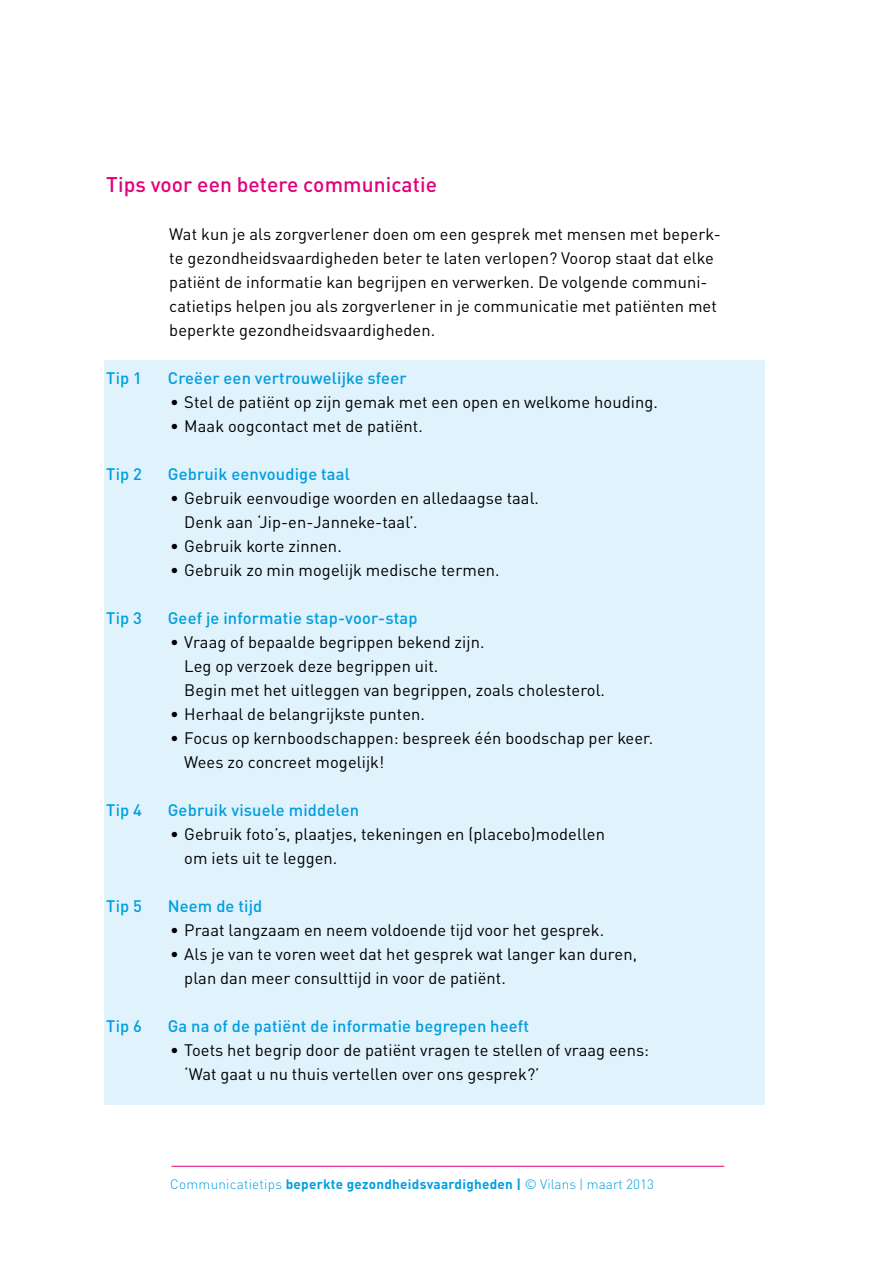
<style>
.page{position:relative;width:893px;height:1263px;background:#fff}
.page>*{position:absolute;margin:0;border:0;box-sizing:border-box;transform-origin:0 0}
.t1{font:500 21px "DINOT";letter-spacing:.005em;color:#e2007a}
.t2{font:16.5px/24px "DINOT";letter-spacing:.005em;color:#000}
.t3{font:500 16.5px "DINOT";letter-spacing:.01em;color:#009ee0}
.t4{font:300 13.5px "DINOT";letter-spacing:.02em;color:#009ee0}
.s1{font-weight:700}
</style>
<div class="page">
<hr style="left:171px;top:1166px;width:553px;height:1px;background:#e2007a">
<div style="left:105px;top:360px;width:660px;height:744px;background:#e0f2fb"></div>
<p class="t1" style="left:106px;top:171px;width:332px">Tips voor een betere communicatie</p>
<p class="t2" style="left:169px;top:222px;width:553px">Wat kun je als zorgverlener doen om een gesprek met mensen met beperk&shy;te gezondheidsvaardigheden beter te laten verlopen? Voorop staat dat elke patiënt de informatie kan begrijpen en verwerken. De volgende communi&shy;catietips helpen jou als zorgverlener in je communicatie met patiënten met beperkte gezondheidsvaardigheden.</p>
<p class="t3" style="left:106px;top:368px;width:37px">Tip 1</p>
<p class="t3" style="left:168px;top:368px;width:240px">Creëer een vertrouwelijke sfeer</p>
<p class="t2" style="left:170px;top:390px;width:489px">• Stel de patiënt op zijn gemak met een open en welkome houding.</p>
<p class="t2" style="left:170px;top:414px;width:254px">• Maak oogcontact met de patiënt.</p>
<p class="t3" style="left:106px;top:464px;width:37px">Tip 2</p>
<p class="t3" style="left:168px;top:464px;width:184px">Gebruik eenvoudige taal</p>
<p class="t2" style="left:184px;top:486px;width:356px;text-indent:-14px">• Gebruik eenvoudige woorden en alledaagse taal.<br>Denk aan ‘Jip-en-Janneke-taal’.</p>
<p class="t2" style="left:170px;top:534px;width:173px">• Gebruik korte zinnen.</p>
<p class="t2" style="left:170px;top:558px;width:331px">• Gebruik zo min mogelijk medische termen.</p>
<p class="t3" style="left:106px;top:608px;width:37px">Tip 3</p>
<p class="t3" style="left:168px;top:608px;width:251px">Geef je informatie stap-voor-stap</p>
<p class="t2" style="left:184px;top:630px;width:422px;text-indent:-14px">• Vraag of bepaalde begrippen bekend zijn.<br>Leg op verzoek deze begrippen uit.<br>Begin met het uitleggen van begrippen, zoals cholesterol.</p>
<p class="t2" style="left:170px;top:702px;width:256px">• Herhaal de belangrijkste punten.</p>
<p class="t2" style="left:184px;top:726px;width:471px;text-indent:-14px">• Focus op kernboodschappen: bespreek één boodschap per keer.<br>Wees zo concreet mogelijk!</p>
<p class="t3" style="left:106px;top:800px;width:37px">Tip 4</p>
<p class="t3" style="left:168px;top:800px;width:193px">Gebruik visuele middelen</p>
<p class="t2" style="left:184px;top:822px;width:422px;text-indent:-14px">• Gebruik foto’s, plaatjes, tekeningen en (placebo)modellen om iets uit te leggen.</p>
<p class="t3" style="left:106px;top:896px;width:37px">Tip 5</p>
<p class="t3" style="left:168px;top:896px;width:96px">Neem de tijd</p>
<p class="t2" style="left:170px;top:918px;width:436px">• Praat langzaam en neem voldoende tijd voor het gesprek.</p>
<p class="t2" style="left:184px;top:942px;width:454px;text-indent:-14px">• Als je van te voren weet dat het gesprek wat langer kan duren, plan dan meer consulttijd in voor de patiënt.</p>
<p class="t3" style="left:106px;top:1016px;width:37px">Tip 6</p>
<p class="t3" style="left:168px;top:1016px;width:363px">Ga na of de patiënt de informatie begrepen heeft</p>
<p class="t2" style="left:184px;top:1038px;width:466px;text-indent:-14px">• Toets het begrip door de patiënt vragen te stellen of vraag eens: ‘Wat gaat u nu thuis vertellen over ons gesprek?’</p>
<p class="t4" style="left:170px;top:1175px;width:486px">Communicatietips <span class="s1">beperkte gezondheidsvaardigheden |</span> © Vilans | maart 2013</p>
</div>
